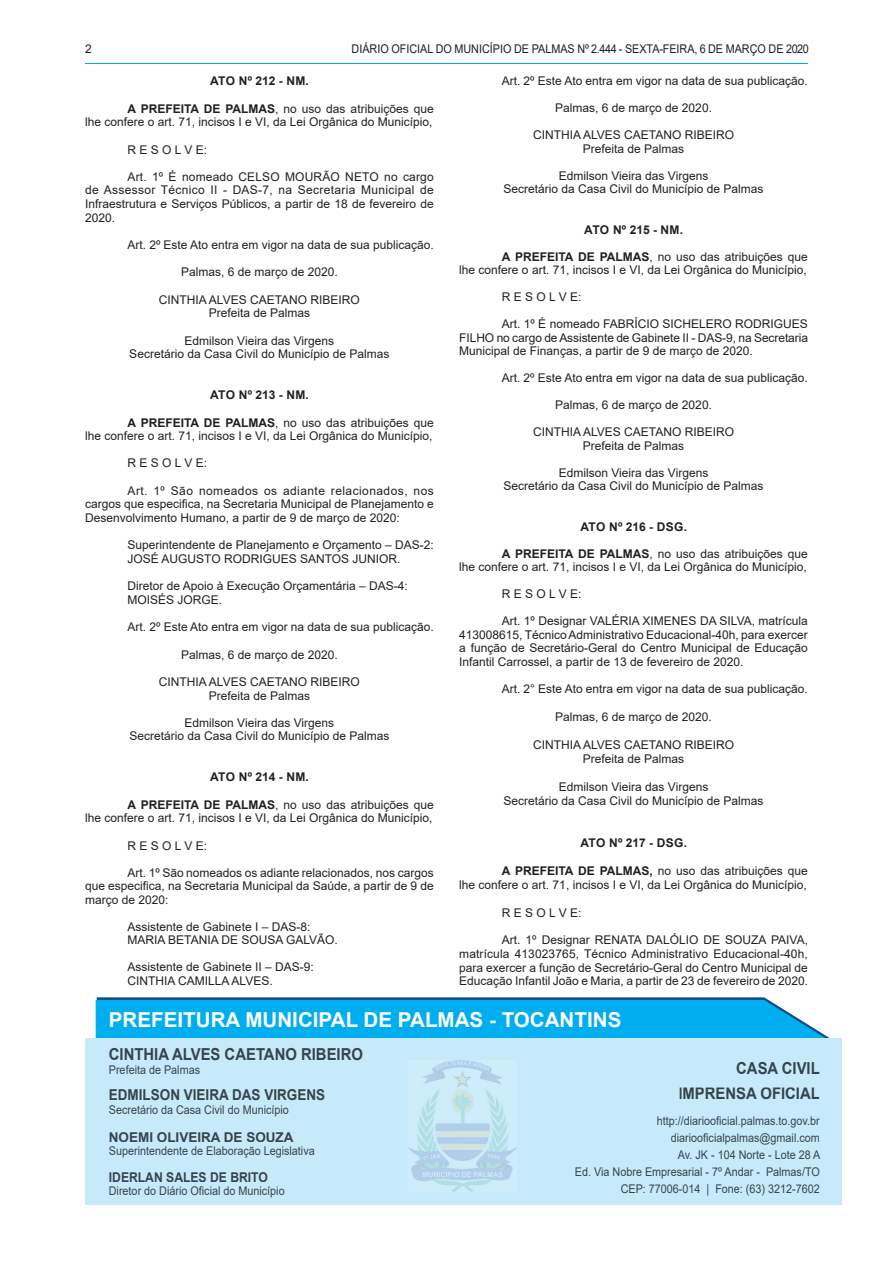
<style>
.page{position:relative;width:893px;height:1263px;background:#fff}
.page>*{position:absolute;margin:0;border:0;box-sizing:border-box;transform-origin:0 0}
.t1{font:700 20.55px "Arial";color:#fff}
.t2{font:700 16.5px/25.7px "Arial";color:#36444b;text-align:right;scale:.9 1}
.t3{font:700 15px "Arial";color:#36444b;scale:.9 1}
.t4{font:700 13.5px "Arial";color:#36444b}
.t5{font:700 13.5px "Arial";color:#36444b;scale:.9 1}
.t6{font:12px/13.6px "Arial";color:#231f20;text-align:center}
.t7{font:12px/17.1px "Arial";color:#36444b;text-align:right;scale:.9 1}
.t8{font:700 12px "Arial";letter-spacing:.015em;color:#231f20}
.t9{font:12px "Arial";color:#231f20;scale:.9 1}
.s1{font-weight:700}
</style>
<div class="page">
<hr style="left:85px;top:63px;width:723px;height:1px;background:#00aeef">
<hr style="left:85px;top:1204px;width:723px;height:1px;background:#00aeef">
<svg style="left:96px;top:997px;width:734px;height:41px;background:#0eace9"></svg>
<div style="left:85px;top:1038px;width:757px;height:166px;background:#c6eafa"></div>
<img style="left:408px;top:1061px;width:108px;height:130px">
<p class="t6" style="left:85px;top:42px;width:8px">2</p>
<p class="t9" style="left:352px;top:40px;width:510px">DIÁRIO OFICIAL DO MUNICÍPIO DE PALMAS Nº 2.444 - SEXTA-FEIRA, 6 DE MARÇO DE 2020</p>
<p class="t8" style="left:210px;top:73px;width:100px">ATO Nº 212 - NM.</p>
<p class="t6" style="left:85px;top:101px;width:350px;text-align:right"><span class="s1">A PREFEITA DE PALMAS</span>, no uso das atribuições que<br>lhe confere o art. 71, incisos I e VI, da Lei Orgânica do Município,</p>
<p class="t6" style="left:128px;top:142px;width:81px">R E S O L V E:</p>
<p class="t6" style="left:85px;top:170px;width:350px;text-align:justify;text-indent:43px">Art. 1º É nomeado CELSO MOURÃO NETO no cargo de Assessor Técnico II - DAS-7, na Secretaria Municipal de Infraestrutura e Serviços Públicos, a partir de 18 de fevereiro de 2020.</p>
<p class="t6" style="left:128px;top:238px;width:308px">Art. 2º Este Ato entra em vigor na data de sua publicação.</p>
<p class="t6" style="left:181px;top:265px;width:158px">Palmas, 6 de março de 2020.</p>
<p class="t6" style="left:159px;top:293px;width:202px">CINTHIA ALVES CAETANO RIBEIRO<br>Prefeita de Palmas</p>
<p class="t6" style="left:129px;top:333px;width:262px">Edmilson Vieira das Virgens<br>Secretário da Casa Civil do Município de Palmas</p>
<p class="t8" style="left:210px;top:387px;width:100px">ATO Nº 213 - NM.</p>
<p class="t6" style="left:85px;top:415px;width:350px;text-align:right"><span class="s1">A PREFEITA DE PALMAS</span>, no uso das atribuições que<br>lhe confere o art. 71, incisos I e VI, da Lei Orgânica do Município,</p>
<p class="t6" style="left:128px;top:456px;width:81px">R E S O L V E:</p>
<p class="t6" style="left:85px;top:484px;width:350px;text-align:justify;text-indent:43px">Art. 1º São nomeados os adiante relacionados, nos cargos que especifica, na Secretaria Municipal de Planejamento e Desenvolvimento Humano, a partir de 9 de março de 2020:</p>
<p class="t6" style="left:128px;top:538px;width:308px;text-align:left">Superintendente de Planejamento e Orçamento – DAS-2:<br>JOSÉ AUGUSTO RODRIGUES SANTOS JUNIOR.</p>
<p class="t6" style="left:128px;top:579px;width:282px;text-align:left">Diretor de Apoio à Execução Orçamentária – DAS-4:<br>MOISÉS JORGE.</p>
<p class="t6" style="left:128px;top:620px;width:308px">Art. 2º Este Ato entra em vigor na data de sua publicação.</p>
<p class="t6" style="left:181px;top:647px;width:158px">Palmas, 6 de março de 2020.</p>
<p class="t6" style="left:159px;top:675px;width:202px">CINTHIA ALVES CAETANO RIBEIRO<br>Prefeita de Palmas</p>
<p class="t6" style="left:129px;top:716px;width:262px">Edmilson Vieira das Virgens<br>Secretário da Casa Civil do Município de Palmas</p>
<p class="t8" style="left:210px;top:769px;width:100px">ATO Nº 214 - NM.</p>
<p class="t6" style="left:85px;top:798px;width:350px;text-align:right"><span class="s1">A PREFEITA DE PALMAS</span>, no uso das atribuições que<br>lhe confere o art. 71, incisos I e VI, da Lei Orgânica do Município,</p>
<p class="t6" style="left:128px;top:838px;width:81px">R E S O L V E:</p>
<p class="t6" style="left:85px;top:866px;width:350px;text-align:justify;text-indent:43px">Art. 1º São nomeados os adiante relacionados, nos cargos que especifica, na Secretaria Municipal da Saúde, a partir de 9 de março de 2020:</p>
<p class="t6" style="left:128px;top:920px;width:212px;text-align:left">Assistente de Gabinete I – DAS-8:<br>MARIA BETANIA DE SOUSA GALVÃO.</p>
<p class="t6" style="left:128px;top:960px;width:188px;text-align:left">Assistente de Gabinete II – DAS-9:<br>CINTHIA CAMILLA ALVES.</p>
<p class="t6" style="left:502px;top:74px;width:308px">Art. 2º Este Ato entra em vigor na data de sua publicação.</p>
<p class="t6" style="left:555px;top:101px;width:158px">Palmas, 6 de março de 2020.</p>
<p class="t6" style="left:533px;top:128px;width:202px">CINTHIA ALVES CAETANO RIBEIRO<br>Prefeita de Palmas</p>
<p class="t6" style="left:504px;top:169px;width:262px">Edmilson Vieira das Virgens<br>Secretário da Casa Civil do Município de Palmas</p>
<p class="t8" style="left:584px;top:221px;width:100px">ATO Nº 215 - NM.</p>
<p class="t6" style="left:459px;top:250px;width:350px;text-align:right"><span class="s1">A PREFEITA DE PALMAS</span>, no uso das atribuições que<br>lhe confere o art. 71, incisos I e VI, da Lei Orgânica do Município,</p>
<p class="t6" style="left:502px;top:290px;width:81px">R E S O L V E:</p>
<p class="t6" style="left:459px;top:317px;width:350px;text-align:justify;text-indent:43px">Art. 1º É nomeado FABRÍCIO SICHELERO RODRIGUES FILHO no cargo de Assistente de Gabinete II - DAS-9, na Secretaria Municipal de Finanças, a partir de 9 de março de 2020.</p>
<p class="t6" style="left:502px;top:371px;width:308px">Art. 2º Este Ato entra em vigor na data de sua publicação.</p>
<p class="t6" style="left:555px;top:398px;width:158px">Palmas, 6 de março de 2020.</p>
<p class="t6" style="left:533px;top:425px;width:202px">CINTHIA ALVES CAETANO RIBEIRO<br>Prefeita de Palmas</p>
<p class="t6" style="left:504px;top:466px;width:262px">Edmilson Vieira das Virgens<br>Secretário da Casa Civil do Município de Palmas</p>
<p class="t8" style="left:580px;top:518px;width:108px">ATO Nº 216 - DSG.</p>
<p class="t6" style="left:459px;top:547px;width:350px;text-align:right"><span class="s1">A PREFEITA DE PALMAS</span>, no uso das atribuições que<br>lhe confere o art. 71, incisos I e VI, da Lei Orgânica do Município,</p>
<p class="t6" style="left:502px;top:587px;width:81px">R E S O L V E:</p>
<p class="t6" style="left:459px;top:614px;width:350px;text-align:justify;text-indent:43px">Art. 1º Designar VALÉRIA XIMENES DA SILVA, matrícula 413008615, Técnico Administrativo Educacional-40h, para exercer a função de Secretário-Geral do Centro Municipal de Educação Infantil Carrossel, a partir de 13 de fevereiro de 2020.</p>
<p class="t6" style="left:502px;top:682px;width:308px">Art. 2° Este Ato entra em vigor na data de sua publicação.</p>
<p class="t6" style="left:555px;top:710px;width:158px">Palmas, 6 de março de 2020.</p>
<p class="t6" style="left:533px;top:738px;width:202px">CINTHIA ALVES CAETANO RIBEIRO<br>Prefeita de Palmas</p>
<p class="t6" style="left:503px;top:780px;width:262px">Edmilson Vieira das Virgens<br>Secretário da Casa Civil do Município de Palmas</p>
<p class="t8" style="left:580px;top:834px;width:108px">ATO Nº 217 - DSG.</p>
<p class="t6" style="left:459px;top:863px;width:350px;text-align:right"><span class="s1">A PREFEITA DE PALMAS,</span> no uso das atribuições que<br>lhe confere o art. 71, incisos I e VI, da Lei Orgânica do Município,</p>
<p class="t6" style="left:502px;top:905px;width:81px">R E S O L V E:</p>
<p class="t6" style="left:459px;top:933px;width:350px;text-align:justify;text-indent:43px">Art. 1º Designar RENATA DALÓLIO DE SOUZA PAIVA, matrícula 413023765, Técnico Administrativo Educacional-40h, para exercer a função de Secretário-Geral do Centro Municipal de Educação Infantil João e Maria, a partir de 23 de fevereiro de 2020.</p>
<h1 class="t1" style="left:109px;top:1005px;width:514px">PREFEITURA MUNICIPAL DE PALMAS - TOCANTINS</h1>
<h2 class="t2" style="left:109px;top:1042px;width:284px">CINTHIA ALVES CAETANO RIBEIRO</h2>
<p class="t7" style="left:109px;top:1061px;width:103px">Prefeita de Palmas</p>
<p class="t3" style="left:109px;top:1084px;width:242px">EDMILSON VIEIRA DAS VIRGENS</p>
<p class="t7" style="left:109px;top:1101px;width:202px">Secretário da Casa Civil do Município</p>
<p class="t4" style="left:109px;top:1127px;width:186px">NOEMI OLIVEIRA DE SOUZA</p>
<p class="t7" style="left:109px;top:1142px;width:230px">Superintendente de Elaboração Legislativa</p>
<p class="t5" style="left:109px;top:1167px;width:178px">IDERLAN SALES DE BRITO</p>
<p class="t7" style="left:109px;top:1182px;width:197px">Diretor do Diário Oficial do Município</p>
<h2 class="t2" style="left:678px;top:1055px;width:159px">CASA CIVIL<br>IMPRENSA OFICIAL</h2>
<p class="t7" style="left:575px;top:1112px;width:274px">http://diariooficial.palmas.to.gov.br diariooficialpalmas@gmail.com<br>Av. JK - 104 Norte - Lote 28 A<br>Ed. Via Nobre Empresarial - 7º Andar - Palmas/TO CEP: 77006-014 | Fone: (63) 3212-7602</p>
</div>
